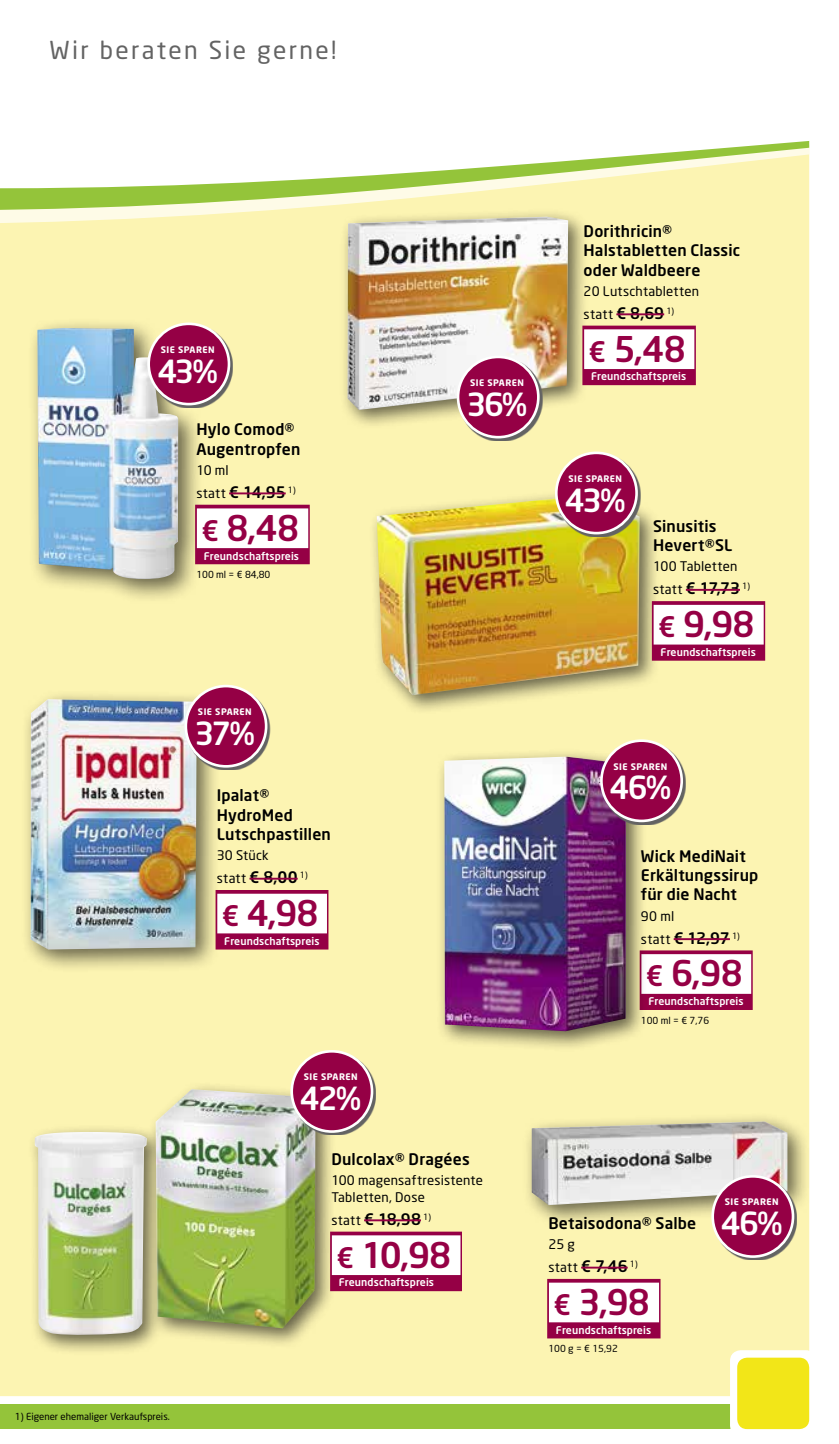
<style>
.page{position:relative;width:839px;height:1444px;background:#fff}
.page>*{position:absolute;margin:0;border:0;box-sizing:border-box;transform-origin:0 0}
.t1{font:500 35px "Neo Sans";letter-spacing:-.025em;color:#950045}
.t2{font:500 31.5px "Neo Sans";letter-spacing:-.07em;color:#fff}
.t3{font:24.5px "Neo Sans";letter-spacing:.095em;color:#636363}
.t4{font:500 15.75px/19.2px "Neo Sans";letter-spacing:.01em;color:#000}
.t5{font:13.12px/22.8px "Neo Sans";letter-spacing:.015em;color:#000}
.t6{font:500 10.5px "Neo Sans";letter-spacing:.01em;color:#fff}
.t7{font:9.62px "Neo Sans";color:#000}
.t8{font:700 8.92px "Neo Sans";letter-spacing:.05em;color:#fff}
.s1{font-weight:400;font-size:13.12px}
.s2{font-size:28px}
.s3{font-weight:500;font-size:15.75px}
</style>
<div class="page">
<div style="left:0;top:1404px;width:769px;height:25px;background:#94c43a"></div>
<div style="left:0;top:229px;width:809px;height:1167px;background:#fcf4b2"></div>
<svg style="left:0;top:141px;width:809px;height:85px"></svg>
<div style="left:729px;top:1350px;width:87px;height:86px;background:#fff;border-radius:11px"></div>
<div style="left:737px;top:1357px;width:72px;height:72px;background:#f2e618;border-radius:10px"></div>
<div style="left:21px;top:689px;width:200px;height:284px;background:#000;opacity:.6"></div>
<img style="left:31px;top:699px;width:166px;height:250px">
<div style="left:215px;top:890px;width:113px;height:59px;background:#950045"></div>
<div style="left:217px;top:893px;width:110px;height:40px;background:#fff"></div>
<hr style="left:249px;top:877px;width:48px;height:2px;background:#950045">
<svg style="left:187px;top:687px;width:83px;height:83px;background:#d5d2af"></svg>
<div style="left:186px;top:686px;width:80px;height:80px;background:#950045;border-radius:50%"></div>
<div style="left:184px;top:685px;width:83px;height:82px;border:3px solid #fff;border-radius:50%"></div>
<div style="left:27px;top:1081px;width:309px;height:274px;background:#000;opacity:.6"></div>
<img style="left:33px;top:1089px;width:282px;height:247px">
<div style="left:330px;top:1231px;width:132px;height:60px;background:#950045"></div>
<div style="left:332px;top:1235px;width:128px;height:40px;background:#fff"></div>
<hr style="left:364px;top:1219px;width:57px;height:2px;background:#950045">
<svg style="left:293px;top:1052px;width:83px;height:83px;background:#d0cea8"></svg>
<div style="left:292px;top:1051px;width:80px;height:80px;background:#950045;border-radius:50%"></div>
<div style="left:290px;top:1050px;width:83px;height:83px;border:3px solid #fff;border-radius:50%"></div>
<div style="left:639px;top:950px;width:113px;height:60px;background:#950045"></div>
<div style="left:641px;top:954px;width:110px;height:40px;background:#fff"></div>
<hr style="left:673px;top:938px;width:56px;height:2px;background:#950045">
<div style="left:436px;top:748px;width:210px;height:304px;background:#000;opacity:.6"></div>
<img style="left:444px;top:756px;width:182px;height:275px">
<svg style="left:602px;top:742px;width:83px;height:82px;background:#c1af9c"></svg>
<div style="left:601px;top:740px;width:80px;height:81px;background:#950045;border-radius:50%"></div>
<div style="left:600px;top:739px;width:82px;height:83px;border:3px solid #fff;border-radius:50%"></div>
<div style="left:27px;top:318px;width:176px;height:286px;background:#000;opacity:.6"></div>
<img style="left:37px;top:328px;width:141px;height:251px">
<div style="left:195px;top:505px;width:115px;height:59px;background:#950045"></div>
<div style="left:197px;top:508px;width:111px;height:40px;background:#fff"></div>
<hr style="left:229px;top:492px;width:57px;height:2px;background:#950045">
<svg style="left:150px;top:325px;width:83px;height:83px;background:#d1cda7"></svg>
<div style="left:149px;top:324px;width:80px;height:80px;background:#950045;border-radius:50%"></div>
<div style="left:147px;top:322px;width:83px;height:83px;border:3px solid #fff;border-radius:50%"></div>
<div style="left:368px;top:487px;width:292px;height:228px;background:#000;opacity:.6"></div>
<img style="left:376px;top:495px;width:263px;height:200px">
<div style="left:651px;top:601px;width:114px;height:59px;background:#950045"></div>
<div style="left:653px;top:605px;width:110px;height:39px;background:#fff"></div>
<hr style="left:685px;top:589px;width:54px;height:2px;background:#950045">
<svg style="left:557px;top:454px;width:83px;height:83px;background:#cdca80"></svg>
<div style="left:556px;top:453px;width:80px;height:80px;background:#950045;border-radius:50%"></div>
<div style="left:555px;top:451px;width:82px;height:83px;border:3px solid #fff;border-radius:50%"></div>
<hr style="left:0;top:1296px;width:1px;height:59px;background:#950045">
<div style="left:522px;top:1112px;width:288px;height:116px;background:#000;opacity:.6"></div>
<img style="left:531px;top:1121px;width:256px;height:84px">
<div style="left:547px;top:1279px;width:113px;height:59px;background:#950045"></div>
<div style="left:549px;top:1282px;width:110px;height:40px;background:#fff"></div>
<hr style="left:581px;top:1266px;width:46px;height:2px;background:#950045">
<svg style="left:713px;top:1177px;width:83px;height:83px;background:#d2caac"></svg>
<div style="left:712px;top:1176px;width:80px;height:80px;background:#950045;border-radius:50%"></div>
<div style="left:711px;top:1175px;width:83px;height:83px;border:3px solid #fff;border-radius:50%"></div>
<div style="left:339px;top:208px;width:250px;height:222px;background:#000;opacity:.6"></div>
<img style="left:347px;top:217px;width:221px;height:193px">
<div style="left:582px;top:326px;width:113px;height:59px;background:#950045"></div>
<div style="left:584px;top:329px;width:110px;height:40px;background:#fff"></div>
<hr style="left:616px;top:313px;width:48px;height:2px;background:#950045">
<svg style="left:459px;top:358px;width:83px;height:83px"></svg>
<div style="left:458px;top:357px;width:80px;height:80px;background:#950045;border-radius:50%"></div>
<div style="left:456px;top:356px;width:83px;height:82px;border:3px solid #fff;border-radius:50%"></div>
<h3 class="t3" style="left:50px;top:35px;width:288px">Wir beraten Sie gerne!</h3>
<p class="t8" style="left:161px;top:344px;width:55px">SIE SPAREN</p>
<h2 class="t2" style="left:157px;top:351px;width:62px">43%</h2>
<p class="t4" style="left:196px;top:419px;width:106px">Hylo Comod®<br>Augentropfen</p>
<p class="t5" style="left:196px;top:458px;width:34px">10 ml</p>
<p class="t4" style="left:196px;top:482px;width:101px"><span class="s1">statt</span> € 14,95 <sup>1)</sup></p>
<h1 class="t1" style="left:201px;top:506px;width:99px"><span class="s2">€</span> 8,48</h1>
<p class="t6" style="left:204px;top:549px;width:97px">Freundschaftspreis</p>
<p class="t7" style="left:196px;top:568px;width:76px">100 ml = € 84,80</p>
<p class="t8" style="left:198px;top:706px;width:55px">SIE SPAREN</p>
<h2 class="t2" style="left:194px;top:713px;width:62px">37%</h2>
<p class="t4" style="left:217px;top:785px;width:116px">Ipalat®<br>HydroMed<br>Lutschpastillen</p>
<p class="t5" style="left:217px;top:844px;width:92px">30 Stück<br>statt <span class="s3">€ 8,00</span> <sup>1)</sup></p>
<h1 class="t1" style="left:222px;top:891px;width:98px"><span class="s2">€</span> 4,98</h1>
<p class="t6" style="left:224px;top:934px;width:97px">Freundschaftspreis</p>
<p class="t8" style="left:304px;top:1071px;width:55px">SIE SPAREN</p>
<h2 class="t2" style="left:300px;top:1078px;width:63px">42%</h2>
<p class="t8" style="left:470px;top:377px;width:55px">SIE SPAREN</p>
<h2 class="t2" style="left:466px;top:384px;width:63px">36%</h2>
<p class="t4" style="left:331px;top:1149px;width:140px">Dulcolax® Dragées</p>
<p class="t5" style="left:331px;top:1172px;width:153px;line-height:16.6px">100 magensaftresistente<br>Tabletten, Dose</p>
<p class="t4" style="left:331px;top:1209px;width:101px"><span class="s1">statt</span> € 18,98 <sup>1)</sup></p>
<h1 class="t1" style="left:336px;top:1232px;width:116px"><span class="s2">€</span> 10,98</h1>
<p class="t6" style="left:339px;top:1276px;width:97px">Freundschaftspreis</p>
<p class="t4" style="left:583px;top:221px;width:158px">Dorithricin®<br>Halstabletten Classic oder Waldbeere</p>
<p class="t5" style="left:583px;top:279px;width:117px">20 Lutschtabletten statt <span class="s3">€ 8,69</span> <sup>1)</sup></p>
<h1 class="t1" style="left:588px;top:326px;width:99px"><span class="s2">€</span> 5,48</h1>
<p class="t6" style="left:591px;top:370px;width:97px">Freundschaftspreis</p>
<p class="t8" style="left:568px;top:473px;width:55px">SIE SPAREN</p>
<h2 class="t2" style="left:565px;top:480px;width:62px">43%</h2>
<p class="t4" style="left:653px;top:516px;width:81px">Sinusitis<br>Hevert®SL</p>
<p class="t5" style="left:653px;top:555px;width:86px">100 Tabletten</p>
<p class="t4" style="left:653px;top:578px;width:98px"><span class="s1">statt</span> € 17,73 <sup>1)</sup></p>
<h1 class="t1" style="left:658px;top:602px;width:98px"><span class="s2">€</span> 9,98</h1>
<p class="t6" style="left:660px;top:645px;width:97px">Freundschaftspreis</p>
<p class="t8" style="left:613px;top:760px;width:55px">SIE SPAREN</p>
<h2 class="t2" style="left:609px;top:768px;width:63px">46%</h2>
<p class="t4" style="left:640px;top:846px;width:119px">Wick MediNait<br>Erkältungssirup für die Nacht</p>
<p class="t5" style="left:640px;top:904px;width:35px">90 ml</p>
<p class="t4" style="left:640px;top:927px;width:100px"><span class="s1">statt</span> € 12,97 <sup>1)</sup></p>
<h1 class="t1" style="left:645px;top:951px;width:98px"><span class="s2">€</span> 6,98</h1>
<p class="t6" style="left:648px;top:994px;width:97px">Freundschaftspreis</p>
<p class="t7" style="left:640px;top:1014px;width:70px">100 ml = € 7,76</p>
<p class="t4" style="left:548px;top:1213px;width:149px">Betaisodona® Salbe</p>
<p class="t5" style="left:548px;top:1232px;width:91px">25 g<br>statt <span class="s3">€ 7,46</span> <sup>1)</sup></p>
<h1 class="t1" style="left:553px;top:1279px;width:98px"><span class="s2">€</span> 3,98</h1>
<p class="t6" style="left:555px;top:1323px;width:97px">Freundschaftspreis</p>
<p class="t7" style="left:548px;top:1342px;width:71px">100 g = € 15,92</p>
<p class="t8" style="left:724px;top:1196px;width:55px">SIE SPAREN</p>
<h2 class="t2" style="left:720px;top:1203px;width:63px">46%</h2>
<p class="t7" style="left:15px;top:1411px;width:156px">1) Eigener ehemaliger Verkaufspreis.</p>
</div>
